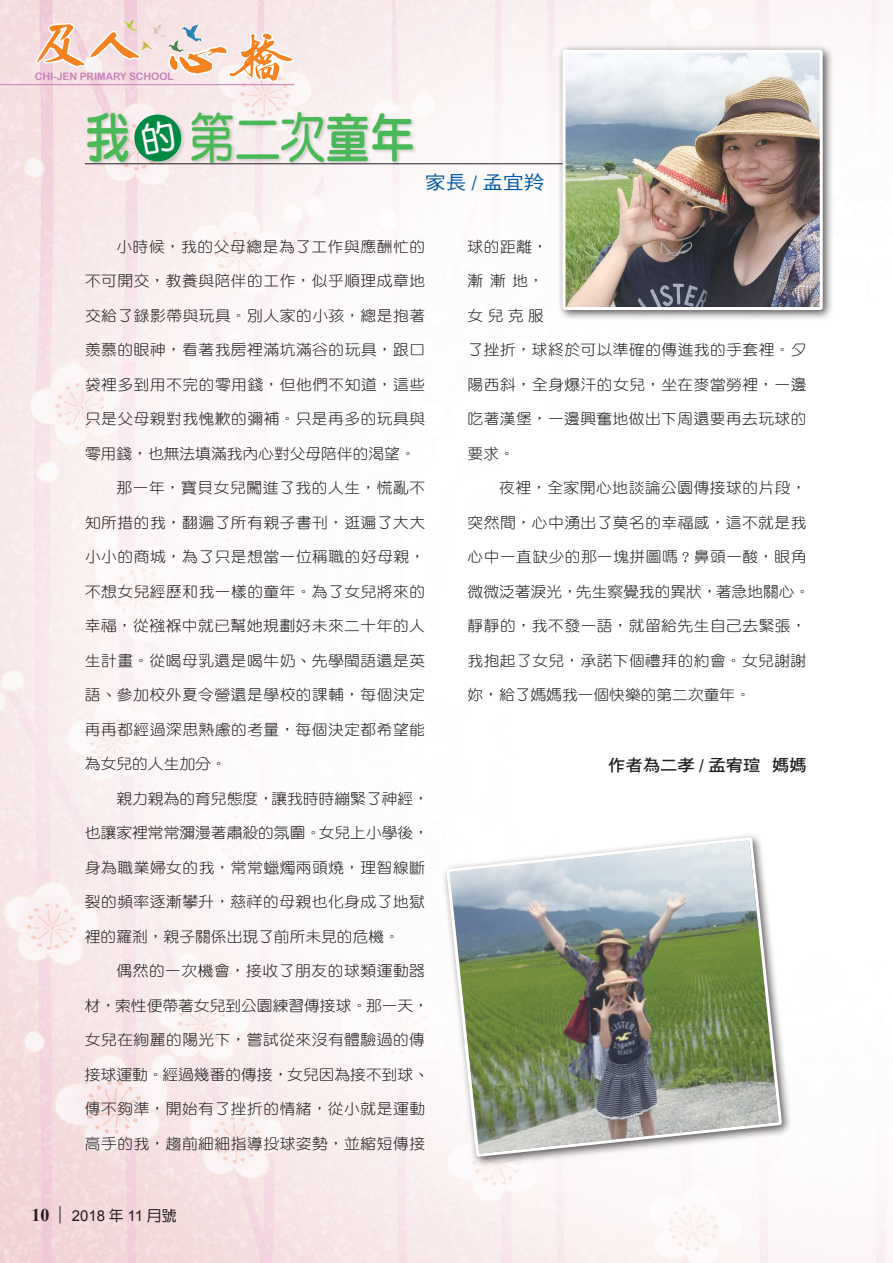
<style>
.page{position:relative;width:893px;height:1263px;background:#fff}
.page>*{position:absolute;margin:0;border:0;box-sizing:border-box;transform-origin:0 0}
.t1{font:54px "DF Yuan Std W8";color:#49b857;scale:.83 1}
.t2{font:18.75px "DF Hei Std W5";color:#015aaa;scale:1.1 1}
.t3{font:16.5px "DF Hei Std W7";color:#231f20;scale:1.05 1}
.t4{font:15px "DF Yuan Std W3";letter-spacing:.03em;color:#231f20;scale:1.05 1}
.t5{font:15px "DF Yuan Std W3";color:#231f20;scale:1.05 1}
.t6{font:15px "Arial";color:#231f20}
.t7{font:10.2px "Arial Rounded MT Bold";color:#c780b7}
.s1{font-family:"DF Yuan Std W7"}
.s2{font-family:"DF Biao Kai Shu Std W5"}
.s3{font-family:"Times New Roman";font-weight:700;font-size:18px}
.s4{font-family:"DF Yuan Std W5"}
</style>
<div class="page">
<img style="left:0;top:0;width:893px;height:1263px">
<hr style="left:85px;top:164px;width:723px;height:1px;background:#231f20">
<div style="left:86px;top:111px;width:332px;height:57px;background:#231f20;opacity:.2"></div>
<div style="left:133px;top:114px;width:53px;height:53px;background:#231f20;opacity:.2"></div>
<div style="left:441px;top:832px;width:352px;height:336px;background:#231f20;opacity:.75"></div>
<img style="left:445px;top:837px;width:338px;height:321px">
<div style="left:557px;top:45px;width:277px;height:276px;background:#231f20;opacity:.75"></div>
<img style="left:567px;top:54px;width:252px;height:252px">
<div style="left:563px;top:50px;width:260px;height:260px;border:3px solid #fff;border-radius:2px"></div>
<svg style="left:60px;top:1206px;width:1px;height:17px"></svg>
<hr style="left:0;top:84px;width:294px;height:1px;background:#c780b7">
<svg style="left:34px;top:0;width:263px;height:163px;background:#e9d8d2"></svg>
<p class="t7" style="left:35px;top:70px;width:140px">CHI-JEN PRIMARY SCHOOL</p>
<h1 class="t1" style="left:85px;top:108px;width:399px">我 <span class="s1">第二次</span>童年</h1>
<p class="t2" style="left:425px;top:172px;width:110px">家長 / 孟宜羚</p>
<p class="t4" style="left:117px;top:238px;width:295px">小時候<span class="s2">，</span>我的父母總是為了工作與應酬忙的</p>
<p class="t4" style="left:85px;top:273px;width:325px">不可開交<span class="s2">，</span>教養與陪伴的工作<span class="s2">，</span>似乎順理成章地</p>
<p class="t4" style="left:85px;top:307px;width:325px">交給了錄影帶與玩具<span class="s2">。</span>別人家的小孩<span class="s2">，</span>總是抱著</p>
<p class="t4" style="left:85px;top:342px;width:325px">羨慕的眼神<span class="s2">，</span>看著我房裡滿坑滿谷的玩具<span class="s2">，</span>跟口</p>
<p class="t4" style="left:85px;top:376px;width:325px">袋裡多到用不完的零用錢<span class="s2">，</span>但他們不知道<span class="s2">，</span>這些</p>
<p class="t4" style="left:85px;top:411px;width:325px">只是父母親對我愧歉的彌補<span class="s2">。</span>只是再多的玩具與</p>
<p class="t5" style="left:85px;top:445px;width:316px">零用錢<span class="s2">，</span>也無法填滿我內心對父母陪伴的渴望<span class="s2">。</span></p>
<p class="t4" style="left:117px;top:480px;width:295px">那一年<span class="s2">，</span>寶貝女兒闖進了我的人生<span class="s2">，</span>慌亂不</p>
<p class="t4" style="left:85px;top:514px;width:325px">知所措的我<span class="s2">，</span>翻遍了所有親子書刊<span class="s2">，</span>逛遍了大大</p>
<p class="t4" style="left:85px;top:549px;width:325px">小小的商城<span class="s2">，</span>為了只是想當一位稱職的好母親<span class="s2">，</span></p>
<p class="t4" style="left:85px;top:583px;width:325px">不想女兒經歷和我一樣的童年<span class="s2">。</span>為了女兒將來的</p>
<p class="t4" style="left:85px;top:618px;width:325px">幸福<span class="s2">，</span>從襁褓中就已幫她規劃好未來二十年的人</p>
<p class="t4" style="left:85px;top:652px;width:325px">生計畫<span class="s2">。</span>從喝母乳還是喝牛奶<span class="s2">、</span>先學閩語還是英</p>
<p class="t4" style="left:85px;top:687px;width:325px">語<span class="s2">、</span>參加校外夏令營還是學校的課輔<span class="s2">，</span>每個決定</p>
<p class="t4" style="left:85px;top:721px;width:325px">再再都經過深思熟慮的考量<span class="s2">，</span>每個決定都希望能</p>
<p class="t5" style="left:85px;top:756px;width:136px">為女兒的人生加分<span class="s2">。</span></p>
<p class="t5" style="left:116px;top:790px;width:299px">親力親為的育兒態度<span class="s2">，</span>讓我時時繃緊了神經<span class="s2">，</span></p>
<p class="t5" style="left:85px;top:825px;width:329px">也讓家裡常常瀰漫著肅殺的氛圍<span class="s2">。</span>女兒上小學後<span class="s2">，</span></p>
<p class="t4" style="left:85px;top:859px;width:325px">身為職業婦女的我<span class="s2">，</span>常常蠟燭兩頭燒<span class="s2">，</span>理智線斷</p>
<p class="t4" style="left:85px;top:894px;width:325px">裂的頻率逐漸攀升<span class="s2">，</span>慈祥的母親也化身成了地獄</p>
<p class="t5" style="left:85px;top:928px;width:301px">裡的羅剎<span class="s2">，</span>親子關係出現了前所未見的危機<span class="s2">。</span></p>
<p class="t4" style="left:116px;top:963px;width:295px">偶然的一次機會<span class="s2">，</span>接收了朋友的球類運動器</p>
<p class="t5" style="left:85px;top:997px;width:329px">材<span class="s2">，</span>索性便帶著女兒到公園練習傳接球<span class="s2">。</span>那一天<span class="s2">，</span></p>
<p class="t4" style="left:85px;top:1032px;width:325px">女兒在絢麗的陽光下<span class="s2">，</span>嘗試從來沒有體驗過的傳</p>
<p class="t5" style="left:85px;top:1066px;width:329px">接球運動<span class="s2">。</span>經過幾番的傳接<span class="s2">，</span>女兒因為接不到球<span class="s2">、</span></p>
<p class="t4" style="left:85px;top:1101px;width:325px">傳不夠準<span class="s2">，</span>開始有了挫折的情緒<span class="s2">，</span>從小就是運動</p>
<p class="t4" style="left:85px;top:1135px;width:325px">高手的我<span class="s2">，</span>趨前細細指導投球姿勢<span class="s2">，</span>並縮短傳接</p>
<p class="t6" style="left:31px;top:1206px;width:147px"><span class="s3">10</span> 2018 <span class="s4">年</span> 11 <span class="s4">月號</span></p>
<p class="t4" style="left:468px;top:238px;width:78px">球的距離<span class="s2">，</span></p>
<p class="t4" style="left:468px;top:273px;width:74px">漸漸地<span class="s2">，</span></p>
<p class="t4" style="left:468px;top:307px;width:74px">女兒克服</p>
<p class="t4" style="left:468px;top:342px;width:324px">了挫折<span class="s2">，</span>球終於可以準確的傳進我的手套裡<span class="s2">。</span>夕</p>
<p class="t4" style="left:468px;top:376px;width:324px">陽西斜<span class="s2">，</span>全身爆汗的女兒<span class="s2">，</span>坐在麥當勞裡<span class="s2">，</span>一邊</p>
<p class="t4" style="left:468px;top:411px;width:324px">吃著漢堡<span class="s2">，</span>一邊興奮地做出下周還要再去玩球的</p>
<p class="t4" style="left:468px;top:445px;width:46px">要求<span class="s2">。</span></p>
<p class="t4" style="left:499px;top:480px;width:294px">夜裡<span class="s2">，</span>全家開心地談論公園傳接球的片段<span class="s2">，</span></p>
<p class="t4" style="left:468px;top:514px;width:324px">突然間<span class="s2">，</span>心中湧出了莫名的幸福感<span class="s2">，</span>這不就是我</p>
<p class="t4" style="left:468px;top:549px;width:324px">心中一直缺少的那一塊拼圖嗎<span class="s2">？</span>鼻頭一酸<span class="s2">，</span>眼角</p>
<p class="t5" style="left:468px;top:583px;width:328px">微微泛著淚光<span class="s2">，</span>先生察覺我的異狀<span class="s2">，</span>著急地關心<span class="s2">。</span></p>
<p class="t4" style="left:468px;top:618px;width:324px">靜靜的<span class="s2">，</span>我不發一語<span class="s2">，</span>就留給先生自己去緊張<span class="s2">，</span></p>
<p class="t4" style="left:468px;top:652px;width:324px">我抱起了女兒<span class="s2">，</span>承諾下個禮拜的約會<span class="s2">。</span>女兒謝謝</p>
<p class="t5" style="left:467px;top:687px;width:271px">妳<span class="s2">，</span>給了媽媽我一個快樂的第二次童年<span class="s2">。</span></p>
<p class="t3" style="left:608px;top:756px;width:190px">作者為二孝 / 孟宥瑄 媽媽</p>
</div>
